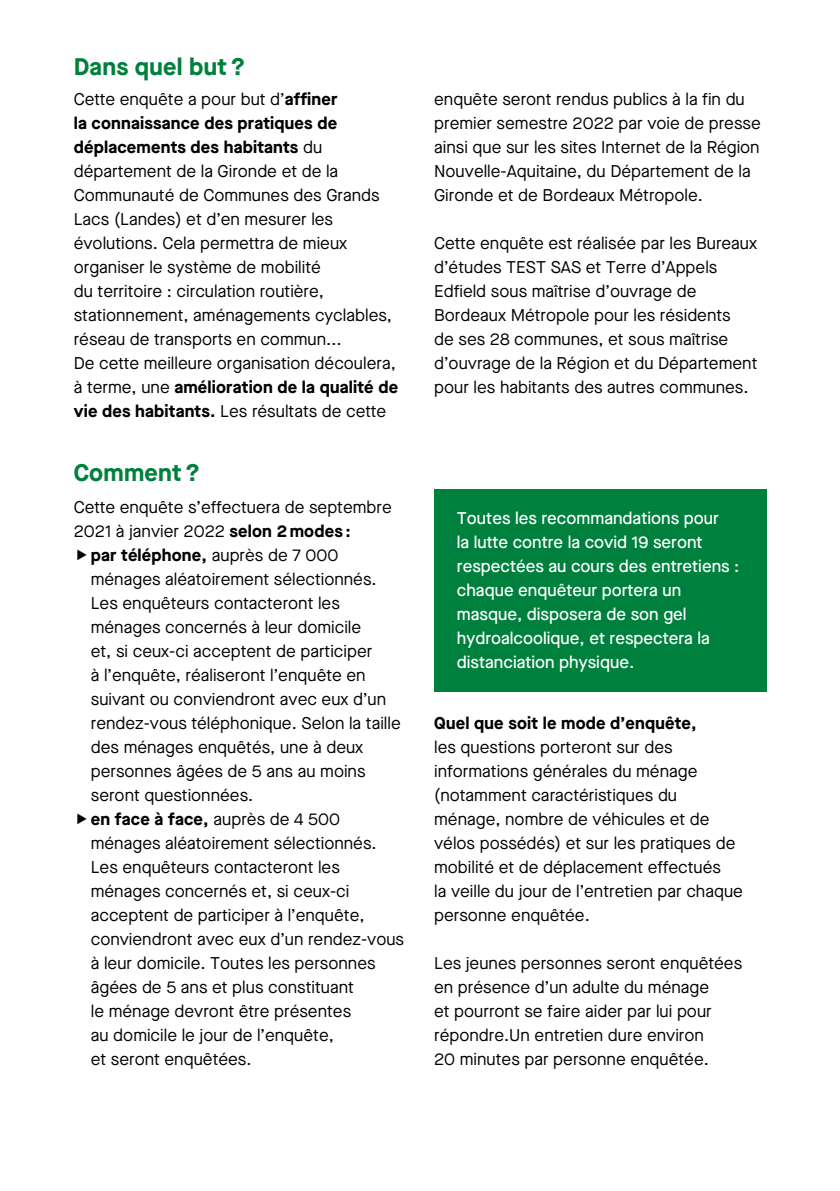
<style>
.page{position:relative;width:840px;height:1191px;background:#fff}
.page>*{position:absolute;margin:0;border:0;box-sizing:border-box;transform-origin:0 0}
.t1{font:700 24px "Maison Neue";letter-spacing:.01em;color:#00803d}
.t2{font:17px/24px "Maison Neue";color:#000}
.t3{font:500 17px/24px "Maison Neue";color:#fff}
.t4{font:700 17px "Maison Neue";letter-spacing:.01em;color:#000}
.s1{font-weight:700}
.s2{font-weight:400}
</style>
<div class="page">
<div style="left:434px;top:489px;width:331px;height:202px;background:#00803d"></div>
<h1 class="t1" style="left:74px;top:49px;width:173px">Dans quel but ?</h1>
<p class="t2" style="left:74px;top:87px;width:326px">Cette enquête a pour but d’<span class="s1">affiner<br>la connaissance des pratiques de déplacements des habitants</span> du département de la Gironde et de la Communauté de Communes des Grands Lacs (Landes) et d’en mesurer les évolutions. Cela permettra de mieux organiser le système de mobilité<br>du territoire : circulation routière, stationnement, aménagements cyclables, réseau de transports en commun...<br>De cette meilleure organisation découlera, à terme, une <span class="s1">amélioration de la qualité de vie des habitants.</span> Les résultats de cette</p>
<p class="t2" style="left:434px;top:87px;width:328px">enquête seront rendus publics à la fin du premier semestre 2022 par voie de presse ainsi que sur les sites Internet de la Région Nouvelle-Aquitaine, du Département de la Gironde et de Bordeaux Métropole.</p>
<p class="t2" style="left:434px;top:231px;width:324px">Cette enquête est réalisée par les Bureaux d’études TEST SAS et Terre d’Appels Edfield sous maîtrise d’ouvrage de Bordeaux Métropole pour les résidents<br>de ses 28 communes, et sous maîtrise d’ouvrage de la Région et du Département pour les habitants des autres communes.</p>
<h1 class="t1" style="left:74px;top:455px;width:128px">Comment ?</h1>
<p class="t2" style="left:74px;top:495px;width:319px">Cette enquête s’effectuera de septembre</p>
<p class="t2" style="left:74px;top:519px;width:278px">2021 à janvier 2022 <span class="s1">selon 2 modes :</span></p>
<p class="t4" style="left:91px;top:543px;width:249px">par téléphone, <span class="s2">auprès de 7 000</span></p>
<p class="t2" style="left:91px;top:567px;width:287px">ménages aléatoirement sélectionnés.</p>
<p class="t2" style="left:91px;top:591px;width:250px">Les enquêteurs contacteront les</p>
<p class="t2" style="left:91px;top:615px;width:272px">ménages concernés à leur domicile</p>
<p class="t2" style="left:91px;top:639px;width:283px">et, si ceux-ci acceptent de participer</p>
<p class="t2" style="left:91px;top:663px;width:276px">à l’enquête, réaliseront l’enquête en</p>
<p class="t2" style="left:91px;top:687px;width:297px">suivant ou conviendront avec eux d’un</p>
<p class="t2" style="left:91px;top:711px;width:311px">rendez-vous téléphonique. Selon la taille</p>
<p class="t2" style="left:91px;top:735px;width:274px">des ménages enquêtés, une à deux</p>
<p class="t2" style="left:91px;top:759px;width:276px">personnes âgées de 5 ans au moins</p>
<p class="t2" style="left:91px;top:783px;width:164px">seront questionnées.</p>
<p class="t4" style="left:91px;top:807px;width:251px">en face à face, <span class="s2">auprès de 4 500</span></p>
<p class="t2" style="left:91px;top:831px;width:287px">ménages aléatoirement sélectionnés.</p>
<p class="t2" style="left:91px;top:855px;width:250px">Les enquêteurs contacteront les</p>
<p class="t2" style="left:91px;top:879px;width:260px">ménages concernés et, si ceux-ci</p>
<p class="t2" style="left:91px;top:903px;width:275px">acceptent de participer à l’enquête,</p>
<p class="t2" style="left:91px;top:927px;width:315px">conviendront avec eux d’un rendez-vous</p>
<p class="t2" style="left:91px;top:951px;width:286px">à leur domicile. Toutes les personnes</p>
<p class="t2" style="left:91px;top:975px;width:264px">âgées de 5 ans et plus constituant</p>
<p class="t2" style="left:91px;top:999px;width:262px">le ménage devront être présentes</p>
<p class="t2" style="left:91px;top:1023px;width:244px">au domicile le jour de l’enquête,</p>
<p class="t2" style="left:91px;top:1047px;width:162px">et seront enquêtées.</p>
<p class="t3" style="left:456px;top:506px;width:284px">Toutes les recommandations pour<br>la lutte contre la covid 19 seront respectées au cours des entretiens : chaque enquêteur portera un masque, disposera de son gel hydroalcoolique, et respectera la distanciation physique.</p>
<p class="t4" style="left:434px;top:711px;width:264px">Quel que soit le mode d’enquête,</p>
<p class="t2" style="left:434px;top:735px;width:310px">les questions porteront sur des informations générales du ménage (notamment caractéristiques du ménage, nombre de véhicules et de vélos possédés) et sur les pratiques de mobilité et de déplacement effectués<br>la veille du jour de l’entretien par chaque personne enquêtée.</p>
<p class="t2" style="left:434px;top:951px;width:309px">Les jeunes personnes seront enquêtées en présence d’un adulte du ménage<br>et pourront se faire aider par lui pour répondre.Un entretien dure environ<br>20 minutes par personne enquêtée.</p>
</div>
